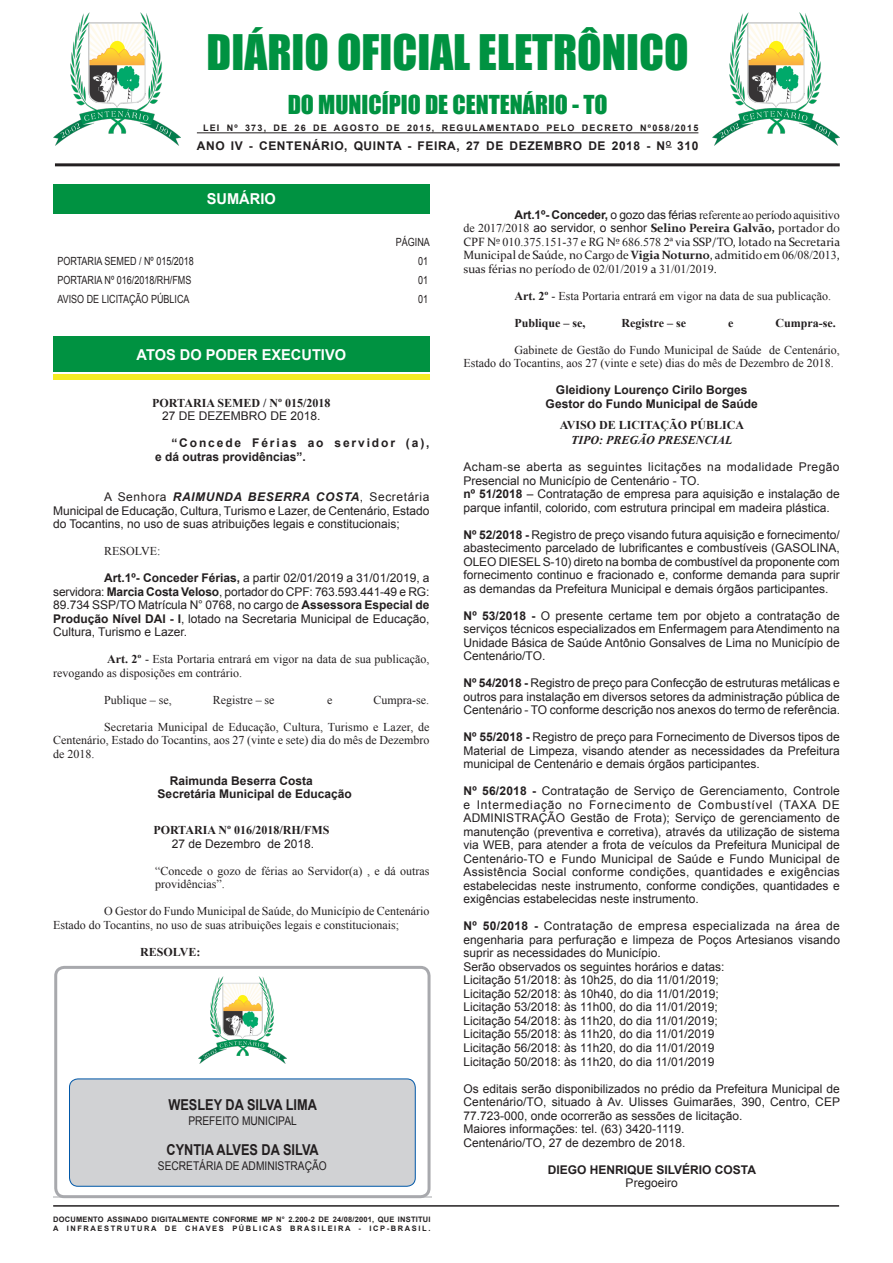
<style>
.page{position:relative;width:893px;height:1263px;background:#fff}
.page>*{position:absolute;margin:0;border:0;box-sizing:border-box;transform-origin:0 0}
.t1{font:45px "Impact";color:#009241}
.t2{font:24px "Impact";color:#009241}
.t3{font:700 15px "Arial";color:#231f20;scale:.85 1}
.t4{font:700 15px "Arial";color:#fff}
.t5{font:12px/13.5px "Arial";color:#231f20;text-align:justify}
.t6{font:12px/13.5px "Times New Roman";color:#231f20}
.t7{font:12px/13.5px "Constantia";color:#231f20;text-align:justify}
.t8{font:700 12px/13.5px "Arial";color:#231f20}
.t9{font:700 12px "Times New Roman";color:#231f20}
.t10{font:700 12px "Arial";letter-spacing:.05em;color:#231f20}
.t11{font:700 12px/13.5px "Arial";letter-spacing:.155em;color:#231f20}
.t12{font:12px "Arial";color:#231f20;scale:.85 1}
.t13{font:italic 700 12px "Times New Roman";color:#231f20}
.t14{font:11.25px "Arial";color:#231f20;scale:.8 1}
.t15{font:700 9px "Arial";letter-spacing:.135em;color:#231f20}
.t16{font:700 7.5px/9px "Arial";letter-spacing:.025em;color:#231f20}
.s1{font-weight:700;font-style:italic}
.s2{font-weight:700}
.s3{font-family:"Arial";font-weight:700}
.s4{font-family:"Arial"}
.s5{font-family:"Times New Roman"}
</style>
<div class="page">
<hr style="left:53px;top:1205px;width:786px;height:1px;background:#231f20">
<hr style="left:55px;top:163px;width:785px;height:3px;background:#231f20">
<hr style="left:197px;top:132px;width:501px;height:1px;background:#231f20">
<hr style="left:53px;top:1197px;width:379px;height:1px;background:#d1d2d4">
<div style="left:54px;top:966px;width:377px;height:232px;border:3px solid #a8a9ad;border-radius:9px"></div>
<div style="left:70px;top:1079px;width:345px;height:107px;background:#d1d2d4;border-radius:9px"></div>
<div style="left:69px;top:1079px;width:346px;height:107px;border:1px solid #0057a8;border-radius:9px"></div>
<img style="left:198px;top:976px;width:88px;height:87px">
<img style="left:712px;top:13px;width:128px;height:133px">
<img style="left:53px;top:13px;width:128px;height:133px">
<div style="left:53px;top:184px;width:376px;height:29px;background:#009241"></div>
<div style="left:53px;top:374px;width:376px;height:6px;background:#f4ec23"></div>
<div style="left:53px;top:336px;width:376px;height:36px;background:#009241"></div>
<h1 class="t1" style="left:207px;top:18px;width:483px">DIÁRIO OFICIAL ELETRÔNICO</h1>
<h2 class="t2" style="left:288px;top:86px;width:321px">DO MUNICÍPIO DE CENTENÁRIO - TO</h2>
<p class="t15" style="left:203px;top:121px;width:497px">LEI Nº 373, DE 26 DE AGOSTO DE 2015, REGULAMENTADO PELO DECRETO Nº058/2015</p>
<p class="t10" style="left:197px;top:138px;width:503px">ANO IV - CENTENÁRIO, QUINTA - FEIRA, 27 DE DEZEMBRO DE 2018 - N<sup>O</sup> 310</p>
<p class="t4" style="left:207px;top:189px;width:70px">SUMÁRIO</p>
<p class="t14" style="left:396px;top:235px;width:44px">PÁGINA</p>
<p class="t14" style="left:57px;top:254px;width:172px">PORTARIA SEMED / Nº 015/2018</p>
<p class="t14" style="left:418px;top:254px;width:14px">01</p>
<p class="t14" style="left:57px;top:273px;width:169px">PORTARIA Nº 016/2018/RH/FMS</p>
<p class="t14" style="left:418px;top:273px;width:14px">01</p>
<p class="t14" style="left:57px;top:291px;width:167px">AVISO DE LICITAÇÃO PÚBLICA</p>
<p class="t14" style="left:418px;top:291px;width:14px">01</p>
<p class="t4" style="left:137px;top:344px;width:211px">ATOS DO PODER EXECUTIVO</p>
<p class="t9" style="left:152px;top:394px;width:179px">PORTARIA SEMED / Nº 015/2018</p>
<p class="t5" style="left:162px;top:409px;width:160px">27 DE DEZEMBRO DE 2018.</p>
<p class="t11" style="left:155px;top:437px;width:276px;text-indent:16px">“Concede Férias ao servidor (a), e dá outras providências”.</p>
<p class="t5" style="left:53px;top:490px;width:378px;text-indent:51px">A Senhora <span class="s1">RAIMUNDA BESERRA COSTA</span>, Secretária Municipal de Educação, Cultura, Turismo e Lazer, de Centenário, Estado do Tocantins, no uso de suas atribuições legais e constitucionais;</p>
<p class="t6" style="left:104px;top:544px;width:58px">RESOLVE:</p>
<p class="t5" style="left:53px;top:571px;width:378px;text-indent:51px"><span class="s2">Art.1º- Conceder Férias,</span> a partir 02/01/2019 a 31/01/2019, a servidora: <span class="s2">Marcia Costa Veloso</span>, portador do CPF: 763.593.441-49 e RG:<br>89.734 SSP/TO Matrícula N° 0768, no cargo de <span class="s2">Assessora Especial de Produção Nível DAI - I</span>, lotado na Secretaria Municipal de Educação, Cultura, Turismo e Lazer.</p>
<p class="t6" style="left:53px;top:652px;width:378px;text-indent:54px"><span class="s2">Art. 2º</span> - Esta Portaria entrará em vigor na data de sua publicação, revogando as disposições em contrário.</p>
<p class="t6" style="left:104px;top:693px;width:69px">Publique – se,</p>
<p class="t6" style="left:213px;top:693px;width:63px">Registre – se</p>
<p class="t6" style="left:327px;top:693px;width:7px">e</p>
<p class="t6" style="left:374px;top:693px;width:57px">Cumpra-se.</p>
<p class="t6" style="left:53px;top:720px;width:378px;text-align:justify;text-indent:51px">Secretaria Municipal de Educação, Cultura, Turismo e Lazer, de Centenário, Estado do Tocantins, aos 27 (vinte e sete) dia do mês de Dezembro de 2018.</p>
<p class="t8" style="left:158px;top:774px;width:196px;text-indent:12px">Raimunda Beserra Costa<br>Secretária Municipal de Educação</p>
<p class="t9" style="left:153px;top:822px;width:177px">PORTARIA Nº 016/2018/RH/FMS</p>
<p class="t5" style="left:172px;top:837px;width:144px">27 de Dezembro de 2018.</p>
<p class="t6" style="left:155px;top:863px;width:276px">“Concede o gozo de férias ao Servidor(a) , e dá outras providências”.</p>
<p class="t6" style="left:53px;top:904px;width:378px;text-indent:51px">O Gestor do Fundo Municipal de Saúde, do Município de Centenário<br>Estado do Tocantins, no uso de suas atribuições legais e constitucionais;</p>
<p class="t9" style="left:140px;top:943px;width:62px">RESOLVE:</p>
<p class="t3" style="left:168px;top:1094px;width:176px">WESLEY DA SILVA LIMA</p>
<p class="t12" style="left:188px;top:1112px;width:129px">PREFEITO MUNICIPAL</p>
<p class="t3" style="left:166px;top:1139px;width:181px">CYNTIA ALVES DA SILVA</p>
<p class="t12" style="left:158px;top:1157px;width:200px">SECRETÁRIA DE ADMINISTRAÇÃO</p>
<p class="t16" style="left:53px;top:1215px;width:379px">DOCUMENTO ASSINADO DIGITALMENTE CONFORME MP N° 2.200-2 DE 24/08/2001, QUE INSTITUI<br>A INFRAESTRUTURA DE CHAVES PÚBLICAS BRASILEIRA - ICP-BRASIL.</p>
<p class="t6" style="left:514px;top:208px;width:327px"><span class="s3">Art.1º- Conceder,</span> <span class="s4">o gozo das férias</span> referente ao período aquisitivo</p>
<p class="t7" style="left:463px;top:221px;width:378px"><span class="s5">de 2017/2018</span> <span class="s4">ao servidor, o senhor</span> <span class="s2">Selino Pereira Galvão,</span> portador do CPF Nº <span class="s5">010.375.151-37</span> e RG Nº <span class="s5">686.578 2ª</span> via SSP/TO, lotado na Secretaria Municipal de Saúde, no Cargo de <span class="s2">Vigia Noturno</span>, admitido em <span class="s5">06/08/2013</span>, suas férias no período de <span class="s5">02/01/2019</span> a <span class="s5">31/01/2019</span>.</p>
<p class="t6" style="left:515px;top:289px;width:318px"><span class="s2">Art. 2º</span> - Esta Portaria entrará em vigor na data de sua publicação.</p>
<p class="t9" style="left:515px;top:314px;width:73px">Publique – se,</p>
<p class="t9" style="left:622px;top:314px;width:66px">Registre – se</p>
<p class="t9" style="left:728px;top:314px;width:7px">e</p>
<p class="t9" style="left:775px;top:314px;width:62px">Cumpra-se.</p>
<p class="t6" style="left:463px;top:343px;width:378px;text-indent:51px">Gabinete de Gestão do Fundo Municipal de Saúde de Centenário,<br>Estado do Tocantins, aos 27 (vinte e sete) dias do mês de Dezembro de 2018.</p>
<p class="t8" style="left:546px;top:384px;width:214px;text-align:center">Gleidiony Lourenço Cirilo Borges<br>Gestor do Fundo Municipal de Saúde</p>
<p class="t9" style="left:560px;top:417px;width:186px">AVISO DE LICITAÇÃO PÚBLICA</p>
<p class="t13" style="left:571px;top:431px;width:163px">TIPO: PREGÃO PRESENCIAL</p>
<p class="t5" style="left:463px;top:461px;width:378px;text-align:left">Acham-se aberta as seguintes licitações na modalidade Pregão Presencial no Município de Centenário - TO.<br><span class="s2">nº 51/2018</span> – Contratação de empresa para aquisição e instalação de parque infantil, colorido, com estrutura principal em madeira plástica.</p>
<p class="t5" style="left:463px;top:528px;width:378px"><span class="s2">Nº 52/2018 -</span> Registro de preço visando futura aquisição e fornecimento/ abastecimento parcelado de lubrificantes e combustíveis (GASOLINA, OLEO DIESEL S-10) direto na bomba de combustível da proponente com fornecimento continuo e fracionado e, conforme demanda para suprir as demandas da Prefeitura Municipal e demais órgãos participantes.</p>
<p class="t5" style="left:463px;top:609px;width:378px"><span class="s2">Nº 53/2018 -</span> O presente certame tem por objeto a contratação de serviços técnicos especializados em Enfermagem para Atendimento na Unidade Básica de Saúde Antônio Gonsalves de Lima no Município de Centenário/TO.</p>
<p class="t5" style="left:463px;top:677px;width:378px"><span class="s2">Nº 54/2018 -</span> Registro de preço para Confecção de estruturas metálicas e outros para instalação em diversos setores da administração pública de Centenário - TO conforme descrição nos anexos do termo de referência.</p>
<p class="t5" style="left:463px;top:731px;width:378px"><span class="s2">Nº 55/2018 -</span> Registro de preço para Fornecimento de Diversos tipos de Material de Limpeza, visando atender as necessidades da Prefeitura municipal de Centenário e demais órgãos participantes.</p>
<p class="t5" style="left:463px;top:785px;width:378px"><span class="s2">Nº 56/2018 -</span> Contratação de Serviço de Gerenciamento, Controle e Intermediação no Fornecimento de Combustível (TAXA DE ADMINISTRAÇÃO Gestão de Frota); Serviço de gerenciamento de manutenção (preventiva e corretiva), através da utilização de sistema via WEB, para atender a frota de veículos da Prefeitura Municipal de Centenário-TO e Fundo Municipal de Saúde e Fundo Municipal de Assistência Social conforme condições, quantidades e exigências estabelecidas neste instrumento, conforme condições, quantidades e exigências estabelecidas neste instrumento.</p>
<p class="t5" style="left:463px;top:920px;width:378px;text-align:left"><span class="s2">Nº 50/2018 -</span> Contratação de empresa especializada na área de engenharia para perfuração e limpeza de Poços Artesianos visando suprir as necessidades do Município.<br>Serão observados os seguintes horários e datas:<br>Licitação 51/2018: às 10h25, do dia 11/01/2019;<br>Licitação 52/2018: às 10h40, do dia 11/01/2019;<br>Licitação 53/2018: às 11h00, do dia 11/01/2019;<br>Licitação 54/2018: às 11h20, do dia 11/01/2019;<br>Licitação 55/2018: às 11h20, do dia 11/01/2019<br>Licitação 56/2018: às 11h20, do dia 11/01/2019<br>Licitação 50/2018: às 11h20, do dia 11/01/2019</p>
<p class="t5" style="left:463px;top:1082px;width:378px;text-align:left">Os editais serão disponibilizados no prédio da Prefeitura Municipal de Centenário/TO, situado à Av. Ulisses Guimarães, 390, Centro, CEP 77.723-000, onde ocorrerão as sessões de licitação.<br>Maiores informações: tel. (63) 3420-1119.<br>Centenário/TO, 27 de dezembro de 2018.</p>
<p class="t8" style="left:548px;top:1163px;width:210px">DIEGO HENRIQUE SILVÉRIO COSTA</p>
<p class="t5" style="left:626px;top:1176px;width:54px">Pregoeiro</p>
</div>
